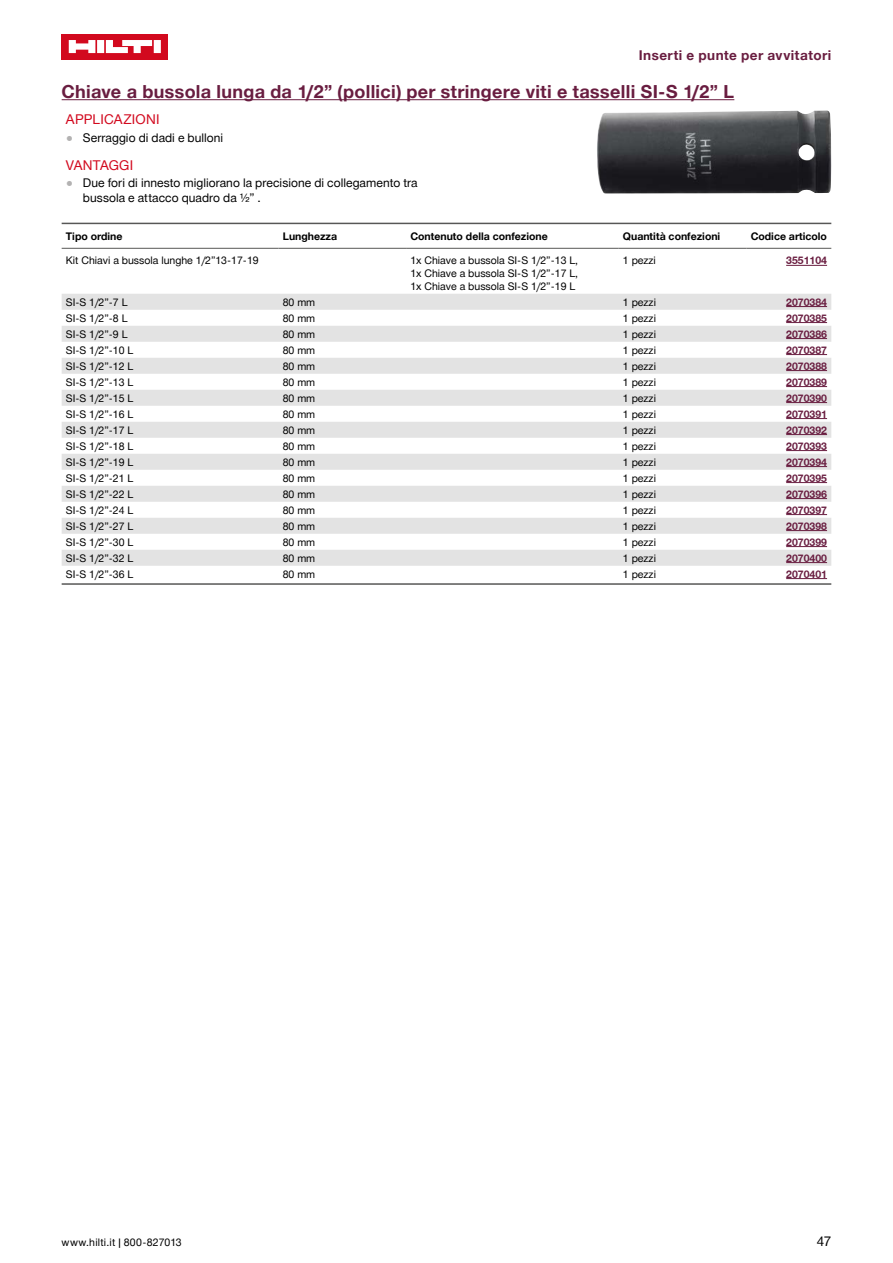
<style>
.page{position:relative;width:893px;height:1263px;background:#fff}
.page>*{position:absolute;margin:0;border:0;box-sizing:border-box;transform-origin:0 0}
.t1{font:700 18px "Hilti";letter-spacing:.015em;color:#691d40}
.t2{font:700 13.5px "Hilti";letter-spacing:.035em;color:#691d40}
.t3{font:13.5px "Hilti";letter-spacing:.015em;color:#d2091e}
.t4{font:13.5px "Hilti";color:#000}
.t5{font:12px/14.4px "Hilti";letter-spacing:.005em;color:#000}
.t6{font:10.5px/12.6px "Hilti";color:#000;text-align:justify}
.t7{font:700 10.5px "Hilti";color:#691d40}
.t8{font:700 10.5px "Hilti";color:#000}
.t9{font:10.5px "Hilti";letter-spacing:.02em;color:#000}
.s1{font-size:9px;color:#b3b2b2}
</style>
<div class="page">
<div style="left:62px;top:34px;width:106px;height:25px;background:#d2091e"></div>
<svg style="left:69px;top:40px;width:92px;height:13px"></svg>
<hr style="left:62px;top:223px;width:769px;height:1px;background:#575756">
<hr style="left:62px;top:583px;width:769px;height:2px;background:#575756">
<svg style="left:62px;top:294px;width:769px;height:272px;fill:#e9e9e9"></svg>
<hr style="left:62px;top:248px;width:217px;height:1px;background:#575756">
<hr style="left:279px;top:248px;width:127px;height:1px;background:#575756">
<hr style="left:406px;top:248px;width:213px;height:1px;background:#575756">
<hr style="left:619px;top:248px;width:127px;height:1px;background:#575756">
<hr style="left:746px;top:248px;width:85px;height:1px;background:#575756">
<hr style="left:786px;top:265px;width:41px;height:1px;background:#691d40">
<hr style="left:786px;top:306px;width:41px;height:1px;background:#691d40">
<hr style="left:786px;top:322px;width:41px;height:1px;background:#691d40">
<hr style="left:786px;top:338px;width:41px;height:1px;background:#691d40">
<hr style="left:786px;top:354px;width:41px;height:1px;background:#691d40">
<hr style="left:786px;top:370px;width:41px;height:1px;background:#691d40">
<hr style="left:786px;top:386px;width:41px;height:1px;background:#691d40">
<hr style="left:786px;top:402px;width:41px;height:1px;background:#691d40">
<hr style="left:786px;top:418px;width:41px;height:1px;background:#691d40">
<hr style="left:786px;top:434px;width:41px;height:1px;background:#691d40">
<hr style="left:786px;top:450px;width:41px;height:1px;background:#691d40">
<hr style="left:786px;top:466px;width:41px;height:1px;background:#691d40">
<hr style="left:786px;top:482px;width:41px;height:1px;background:#691d40">
<hr style="left:786px;top:498px;width:41px;height:1px;background:#691d40">
<hr style="left:786px;top:514px;width:41px;height:1px;background:#691d40">
<hr style="left:786px;top:530px;width:41px;height:1px;background:#691d40">
<hr style="left:786px;top:546px;width:41px;height:1px;background:#691d40">
<hr style="left:786px;top:562px;width:41px;height:1px;background:#691d40">
<hr style="left:786px;top:578px;width:41px;height:1px;background:#691d40">
<hr style="left:62px;top:99px;width:672px;height:1px;background:#691d40">
<img style="left:597px;top:111px;width:234px;height:82px">
<p class="t2" style="left:639px;top:45px;width:194px">Inserti e punte per avvitatori</p>
<h1 class="t1" style="left:62px;top:79px;width:674px">Chiave a bussola lunga da 1/2” (pollici) per stringere viti e tasselli SI-S 1/2” L</h1>
<p class="t3" style="left:66px;top:110px;width:95px">APPLICAZIONI</p>
<p class="t5" style="left:66px;top:130px;width:159px"><span class="s1">●</span> Serraggio di dadi e bulloni</p>
<p class="t3" style="left:66px;top:156px;width:69px">VANTAGGI</p>
<p class="t5" style="left:83px;top:176px;width:336px;text-indent:-17px"><span class="s1">●</span> Due fori di innesto migliorano la precisione di collegamento tra bussola e attacco quadro da ½” .</p>
<p class="t8" style="left:66px;top:229px;width:58px">Tipo ordine</p>
<p class="t8" style="left:283px;top:229px;width:56px">Lunghezza</p>
<p class="t8" style="left:410px;top:229px;width:139px">Contenuto della confezione</p>
<p class="t8" style="left:623px;top:229px;width:99px">Quantità confezioni</p>
<p class="t8" style="left:751px;top:229px;width:78px">Codice articolo</p>
<p class="t6" style="left:66px;top:254px;width:194px">Kit Chiavi a bussola lunghe 1/2”13-17-19</p>
<p class="t6" style="left:410px;top:254px;width:169px">1x Chiave a bussola SI-S 1/2”-13 L, 1x Chiave a bussola SI-S 1/2”-17 L, 1x Chiave a bussola SI-S 1/2”-19 L</p>
<p class="t6" style="left:623px;top:254px;width:35px">1 pezzi</p>
<p class="t7" style="left:786px;top:253px;width:42px">3551104</p>
<p class="t6" style="left:66px;top:295px;width:63px">SI-S 1/2”-7 L</p>
<p class="t6" style="left:283px;top:295px;width:34px">80 mm</p>
<p class="t6" style="left:623px;top:295px;width:35px">1 pezzi</p>
<p class="t7" style="left:786px;top:294px;width:42px">2070384</p>
<p class="t6" style="left:66px;top:311px;width:63px">SI-S 1/2”-8 L</p>
<p class="t6" style="left:283px;top:311px;width:34px">80 mm</p>
<p class="t6" style="left:623px;top:311px;width:35px">1 pezzi</p>
<p class="t7" style="left:786px;top:310px;width:42px">2070385</p>
<p class="t6" style="left:66px;top:327px;width:63px">SI-S 1/2”-9 L</p>
<p class="t6" style="left:283px;top:327px;width:34px">80 mm</p>
<p class="t6" style="left:623px;top:327px;width:35px">1 pezzi</p>
<p class="t7" style="left:786px;top:326px;width:42px">2070386</p>
<p class="t6" style="left:66px;top:343px;width:69px">SI-S 1/2”-10 L</p>
<p class="t6" style="left:283px;top:343px;width:34px">80 mm</p>
<p class="t6" style="left:623px;top:343px;width:35px">1 pezzi</p>
<p class="t7" style="left:786px;top:342px;width:42px">2070387</p>
<p class="t6" style="left:66px;top:359px;width:69px">SI-S 1/2”-12 L</p>
<p class="t6" style="left:283px;top:359px;width:34px">80 mm</p>
<p class="t6" style="left:623px;top:359px;width:35px">1 pezzi</p>
<p class="t7" style="left:786px;top:358px;width:42px">2070388</p>
<p class="t6" style="left:66px;top:375px;width:69px">SI-S 1/2”-13 L</p>
<p class="t6" style="left:283px;top:375px;width:34px">80 mm</p>
<p class="t6" style="left:623px;top:375px;width:35px">1 pezzi</p>
<p class="t7" style="left:786px;top:374px;width:42px">2070389</p>
<p class="t6" style="left:66px;top:391px;width:69px">SI-S 1/2”-15 L</p>
<p class="t6" style="left:283px;top:391px;width:34px">80 mm</p>
<p class="t6" style="left:623px;top:391px;width:35px">1 pezzi</p>
<p class="t7" style="left:786px;top:390px;width:42px">2070390</p>
<p class="t6" style="left:66px;top:407px;width:69px">SI-S 1/2”-16 L</p>
<p class="t6" style="left:283px;top:407px;width:34px">80 mm</p>
<p class="t6" style="left:623px;top:407px;width:35px">1 pezzi</p>
<p class="t7" style="left:786px;top:406px;width:42px">2070391</p>
<p class="t6" style="left:66px;top:423px;width:69px">SI-S 1/2”-17 L</p>
<p class="t6" style="left:283px;top:423px;width:34px">80 mm</p>
<p class="t6" style="left:623px;top:423px;width:35px">1 pezzi</p>
<p class="t7" style="left:786px;top:422px;width:42px">2070392</p>
<p class="t6" style="left:66px;top:439px;width:69px">SI-S 1/2”-18 L</p>
<p class="t6" style="left:283px;top:439px;width:34px">80 mm</p>
<p class="t6" style="left:623px;top:439px;width:35px">1 pezzi</p>
<p class="t7" style="left:786px;top:438px;width:42px">2070393</p>
<p class="t6" style="left:66px;top:455px;width:69px">SI-S 1/2”-19 L</p>
<p class="t6" style="left:283px;top:455px;width:34px">80 mm</p>
<p class="t6" style="left:623px;top:455px;width:35px">1 pezzi</p>
<p class="t7" style="left:786px;top:454px;width:42px">2070394</p>
<p class="t6" style="left:66px;top:471px;width:69px">SI-S 1/2”-21 L</p>
<p class="t6" style="left:283px;top:471px;width:34px">80 mm</p>
<p class="t6" style="left:623px;top:471px;width:35px">1 pezzi</p>
<p class="t7" style="left:786px;top:470px;width:42px">2070395</p>
<p class="t6" style="left:66px;top:487px;width:69px">SI-S 1/2”-22 L</p>
<p class="t6" style="left:283px;top:487px;width:34px">80 mm</p>
<p class="t6" style="left:623px;top:487px;width:35px">1 pezzi</p>
<p class="t7" style="left:786px;top:486px;width:42px">2070396</p>
<p class="t6" style="left:66px;top:503px;width:69px">SI-S 1/2”-24 L</p>
<p class="t6" style="left:283px;top:503px;width:34px">80 mm</p>
<p class="t6" style="left:623px;top:503px;width:35px">1 pezzi</p>
<p class="t7" style="left:786px;top:502px;width:42px">2070397</p>
<p class="t6" style="left:66px;top:519px;width:69px">SI-S 1/2”-27 L</p>
<p class="t6" style="left:283px;top:519px;width:34px">80 mm</p>
<p class="t6" style="left:623px;top:519px;width:35px">1 pezzi</p>
<p class="t7" style="left:786px;top:518px;width:42px">2070398</p>
<p class="t6" style="left:66px;top:535px;width:69px">SI-S 1/2”-30 L</p>
<p class="t6" style="left:283px;top:535px;width:34px">80 mm</p>
<p class="t6" style="left:623px;top:535px;width:35px">1 pezzi</p>
<p class="t7" style="left:786px;top:534px;width:42px">2070399</p>
<p class="t6" style="left:66px;top:551px;width:69px">SI-S 1/2”-32 L</p>
<p class="t6" style="left:283px;top:551px;width:34px">80 mm</p>
<p class="t6" style="left:623px;top:551px;width:35px">1 pezzi</p>
<p class="t7" style="left:786px;top:550px;width:42px">2070400</p>
<p class="t6" style="left:66px;top:567px;width:69px">SI-S 1/2”-36 L</p>
<p class="t6" style="left:283px;top:567px;width:34px">80 mm</p>
<p class="t6" style="left:623px;top:567px;width:35px">1 pezzi</p>
<p class="t7" style="left:786px;top:566px;width:42px">2070401</p>
<p class="t9" style="left:62px;top:1235px;width:122px">www.hilti.it | 800-827013</p>
<p class="t4" style="left:817px;top:1231px;width:16px">47</p>
</div>
